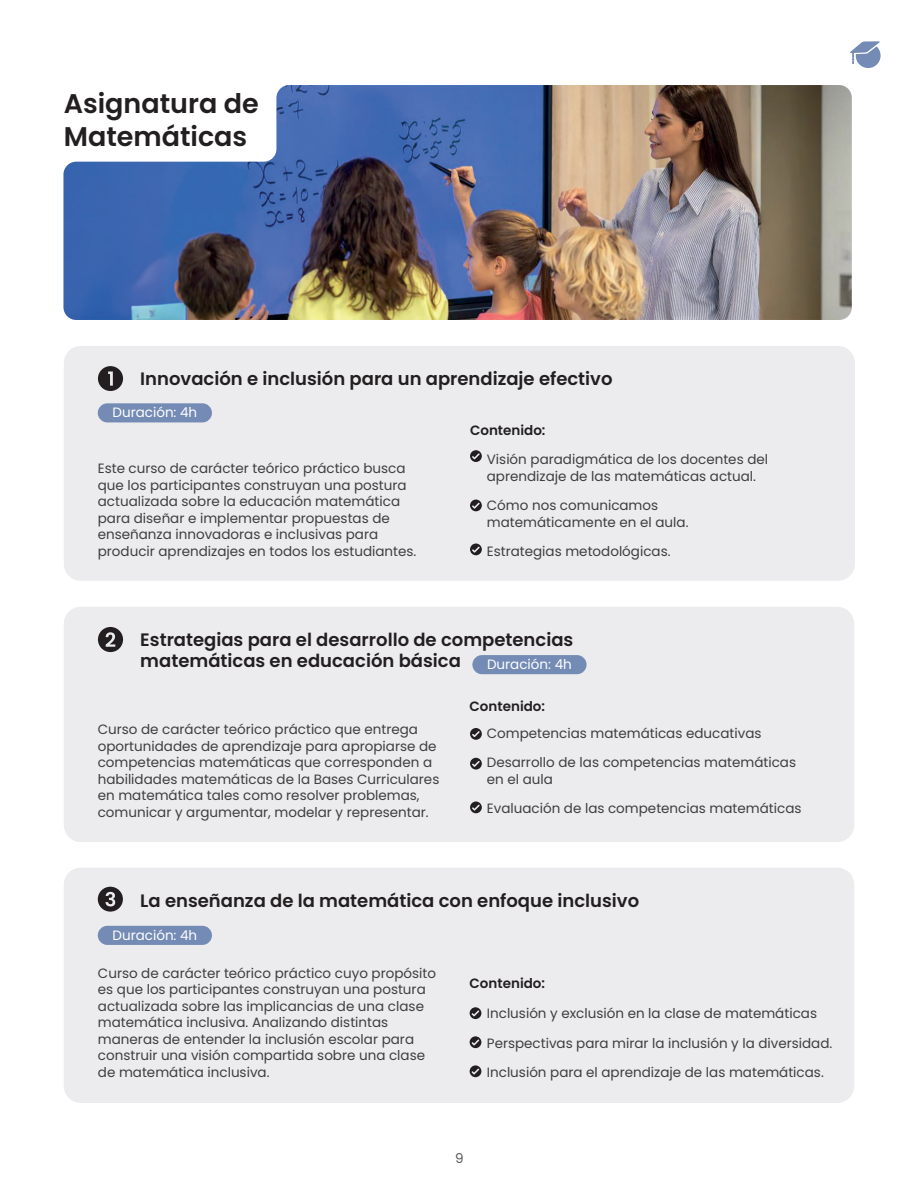
<style>
.page{position:relative;width:918px;height:1188px;background:#fff}
.page>*{position:absolute;margin:0;border:0;box-sizing:border-box;transform-origin:0 0}
.t1{font:600 27px/32.4px "Poppins";color:#231f20}
.SUBTIT_nombres_cursos{font:600 18px/21.6px "Poppins";color:#231f20}
.texto_cuerpo_gnral{font:13.5px/16.5px "Poppins";color:#3e3e3f}
.t2{font:13.5px "Poppins";color:#fff}
.t3{font:600 13.5px "Poppins";color:#231f20}
.t4{font:13.5px "Poppins";color:#57585a}
</style>
<div class="page">
<svg style="left:850px;top:41px;width:31px;height:27px"></svg>
<div style="left:64px;top:346px;width:791px;height:235px;background:#ececee;border-radius:17px"></div>
<div style="left:64px;top:607px;width:790px;height:235px;background:#ececee;border-radius:17px"></div>
<div style="left:64px;top:868px;width:790px;height:235px;background:#ececee;border-radius:17px"></div>
<img style="left:63px;top:85px;width:789px;height:235px">
<svg style="left:98px;top:887px;width:25px;height:25px"></svg>
<svg style="left:98px;top:366px;width:25px;height:25px"></svg>
<svg style="left:98px;top:627px;width:25px;height:25px"></svg>
<div style="left:98px;top:403px;width:114px;height:19px;background:#748bb5;border-radius:10px"></div>
<div style="left:472px;top:655px;width:115px;height:19px;background:#748bb5;border-radius:10px"></div>
<div style="left:98px;top:926px;width:114px;height:19px;background:#748bb5;border-radius:10px"></div>
<svg style="left:470px;top:1036px;width:11px;height:12px"></svg>
<svg style="left:470px;top:1007px;width:11px;height:12px"></svg>
<svg style="left:470px;top:1065px;width:11px;height:12px"></svg>
<svg style="left:470px;top:500px;width:12px;height:11px"></svg>
<svg style="left:470px;top:758px;width:12px;height:12px"></svg>
<svg style="left:470px;top:450px;width:12px;height:12px"></svg>
<svg style="left:470px;top:728px;width:12px;height:12px"></svg>
<svg style="left:470px;top:544px;width:12px;height:11px"></svg>
<svg style="left:470px;top:802px;width:12px;height:11px"></svg>
<p class="t1" style="left:64px;top:88px;width:196px">Asignatura de<br>Matemáticas</p>
<p class="SUBTIT_nombres_cursos" style="left:140px;top:368px;width:474px">Innovación e inclusión para un aprendizaje efectivo</p>
<p class="t2" style="left:113px;top:405px;width:86px">Duración: 4h</p>
<p class="texto_cuerpo_gnral" style="left:98px;top:460px;width:320px">Este curso de carácter teórico práctico busca que los participantes construyan una postura actualizada sobre la educación matemática para diseñar e implementar propuestas de enseñanza innovadoras e inclusivas para producir aprendizajes en todos los estudiantes.</p>
<p class="t3" style="left:470px;top:422px;width:77px">Contenido:</p>
<p class="texto_cuerpo_gnral" style="left:487px;top:451px;width:283px">Visión paradigmática de los docentes del aprendizaje de las matemáticas actual.</p>
<p class="texto_cuerpo_gnral" style="left:487px;top:497px;width:203px">Cómo nos comunicamos matemáticamente en el aula.</p>
<p class="texto_cuerpo_gnral" style="left:487px;top:543px;width:185px">Estrategias metodológicas.</p>
<p class="SUBTIT_nombres_cursos" style="left:140px;top:629px;width:435px">Estrategias para el desarrollo de competencias matemáticas en educación básica</p>
<p class="t2" style="left:487px;top:657px;width:86px">Duración: 4h</p>
<p class="texto_cuerpo_gnral" style="left:98px;top:721px;width:343px">Curso de carácter teórico práctico que entrega oportunidades de aprendizaje para apropiarse de competencias matemáticas que corresponden a habilidades matemáticas de la Bases Curriculares en matemática tales como resolver problemas, comunicar y argumentar, modelar y representar.</p>
<p class="t3" style="left:470px;top:699px;width:77px">Contenido:</p>
<p class="texto_cuerpo_gnral" style="left:487px;top:725px;width:276px">Competencias matemáticas educativas</p>
<p class="texto_cuerpo_gnral" style="left:487px;top:754px;width:311px">Desarrollo de las competencias matemáticas en el aula</p>
<p class="texto_cuerpo_gnral" style="left:487px;top:800px;width:316px">Evaluación de las competencias matemáticas</p>
<p class="SUBTIT_nombres_cursos" style="left:140px;top:890px;width:500px">La enseñanza de la matemática con enfoque inclusivo</p>
<p class="t2" style="left:113px;top:927px;width:86px">Duración: 4h</p>
<p class="texto_cuerpo_gnral" style="left:98px;top:965px;width:340px">Curso de carácter teórico práctico cuyo propósito es que los participantes construyan una postura actualizada sobre las implicancias de una clase matemática inclusiva. Analizando distintas maneras de entender la inclusión escolar para construir una visión compartida sobre una clase de matemática inclusiva.</p>
<p class="t3" style="left:470px;top:976px;width:77px">Contenido:</p>
<p class="texto_cuerpo_gnral" style="left:487px;top:1005px;width:332px">Inclusión y exclusión en la clase de matemáticas</p>
<p class="texto_cuerpo_gnral" style="left:487px;top:1035px;width:347px">Perspectivas para mirar la inclusión y la diversidad.</p>
<p class="texto_cuerpo_gnral" style="left:487px;top:1064px;width:339px">Inclusión para el aprendizaje de las matemáticas.</p>
<p class="t4" style="left:455px;top:1151px;width:10px">9</p>
</div>
